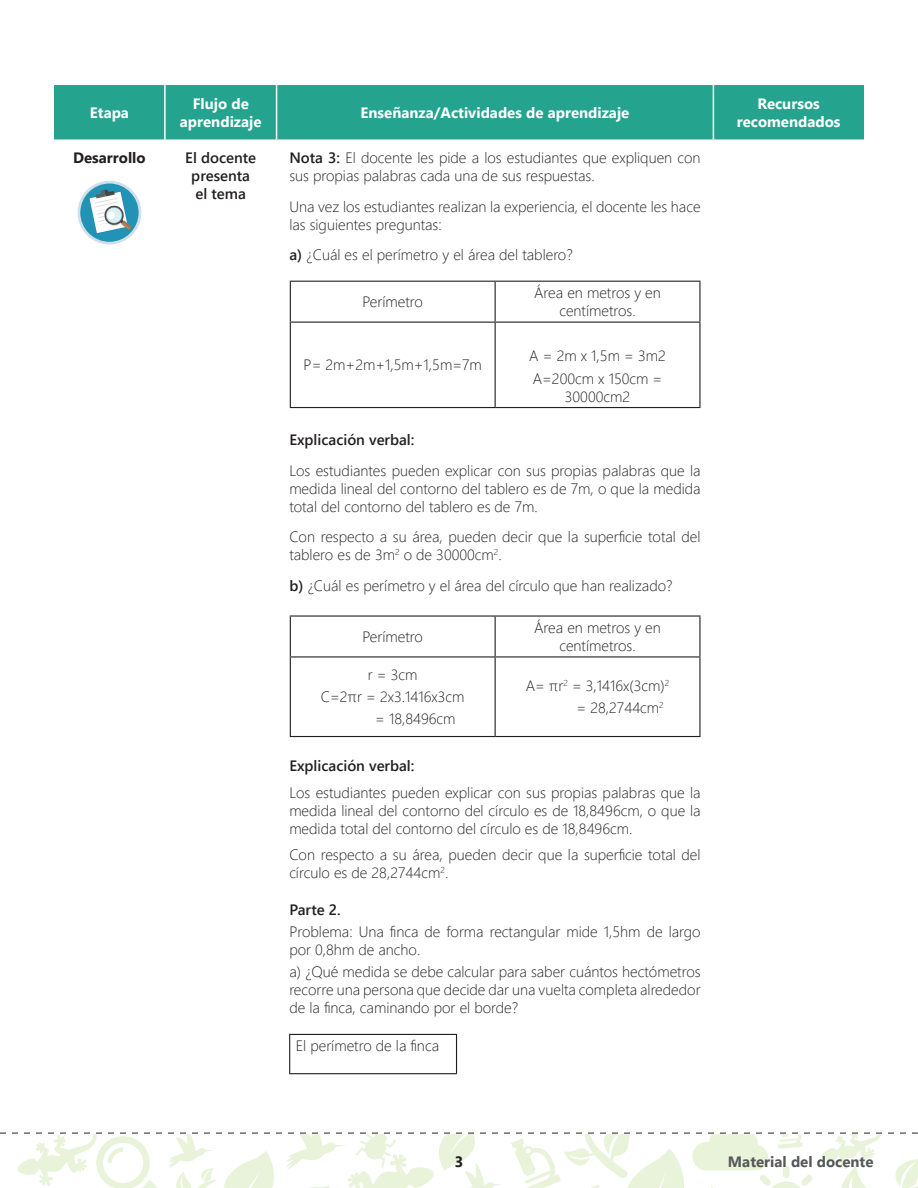
<style>
.page{position:relative;width:918px;height:1188px;background:#fff}
.page>*{position:absolute;margin:0;border:0;box-sizing:border-box;transform-origin:0 0}
.Tex_gen{font:300 15px/18px "Segoe UI";color:#231f20}
.Tex_gen-2{font:700 15px/18px "Segoe UI";color:#fff;text-align:center}
.Tex_gen-3{font:600 15px/18px "Segoe UI";color:#231f20;text-align:center}
.t1{font:700 15px "Segoe UI";color:#57585a}
.Tex_gen-4{font:700 15px "Segoe UI";color:#231f20}
.s1{font-weight:600}
</style>
<div class="page">
<svg style="left:0;top:1132px;width:918px;height:56px"></svg>
<div style="left:54px;top:85px;width:810px;height:54px;background:#24a38f"></div>
<hr style="left:164px;top:85px;width:2px;height:54px;background:#fff">
<hr style="left:276px;top:85px;width:1px;height:54px;background:#fff">
<hr style="left:713px;top:85px;width:1px;height:54px;background:#fff">
<svg style="left:78px;top:181px;width:63px;height:64px"></svg>
<div style="left:80px;top:184px;width:59px;height:58px;background:#2293b4;border-radius:50%"></div>
<svg style="left:90px;top:189px;width:42px;height:45px"></svg>
<hr style="left:290px;top:281px;width:205px;height:1px;background:#231f20">
<hr style="left:290px;top:282px;width:1px;height:40px;background:#231f20">
<hr style="left:495px;top:281px;width:206px;height:1px;background:#231f20">
<hr style="left:495px;top:282px;width:1px;height:40px;background:#231f20">
<hr style="left:699px;top:282px;width:2px;height:40px;background:#231f20">
<hr style="left:290px;top:322px;width:205px;height:1px;background:#231f20">
<hr style="left:290px;top:323px;width:1px;height:84px;background:#231f20">
<hr style="left:495px;top:322px;width:206px;height:1px;background:#231f20">
<hr style="left:495px;top:323px;width:1px;height:84px;background:#231f20">
<hr style="left:699px;top:323px;width:2px;height:84px;background:#231f20">
<hr style="left:290px;top:407px;width:205px;height:1px;background:#231f20">
<hr style="left:495px;top:407px;width:206px;height:1px;background:#231f20">
<hr style="left:290px;top:615px;width:205px;height:2px;background:#231f20">
<hr style="left:290px;top:617px;width:1px;height:39px;background:#231f20">
<hr style="left:495px;top:615px;width:206px;height:2px;background:#231f20">
<hr style="left:495px;top:617px;width:1px;height:39px;background:#231f20">
<hr style="left:699px;top:617px;width:2px;height:39px;background:#231f20">
<hr style="left:290px;top:656px;width:205px;height:2px;background:#231f20">
<hr style="left:290px;top:658px;width:1px;height:78px;background:#231f20">
<hr style="left:495px;top:656px;width:206px;height:2px;background:#231f20">
<hr style="left:495px;top:658px;width:1px;height:78px;background:#231f20">
<hr style="left:699px;top:658px;width:2px;height:78px;background:#231f20">
<hr style="left:290px;top:736px;width:205px;height:1px;background:#231f20">
<hr style="left:495px;top:736px;width:206px;height:1px;background:#231f20">
<hr style="left:289px;top:1034px;width:168px;height:1px;background:#231f20">
<hr style="left:289px;top:1035px;width:1px;height:38px;background:#231f20">
<hr style="left:456px;top:1035px;width:1px;height:38px;background:#231f20">
<hr style="left:289px;top:1073px;width:168px;height:1px;background:#231f20">
<p class="Tex_gen-2" style="left:90px;top:103px;width:41px">Etapa</p>
<p class="Tex_gen-2" style="left:180px;top:94px;width:83px">Flujo de aprendizaje</p>
<p class="Tex_gen-2" style="left:361px;top:103px;width:270px">Enseñanza/Actividades de aprendizaje</p>
<p class="Tex_gen-2" style="left:737px;top:94px;width:105px">Recursos recomendados</p>
<p class="Tex_gen-4" style="left:73px;top:145px;width:74px">Desarrollo</p>
<p class="Tex_gen-3" style="left:185px;top:148px;width:72px">El docente presenta el tema</p>
<p class="Tex_gen" style="left:289px;top:148px;width:413px"><span class="s1">Nota 3:</span> El docente les pide a los estudiantes que expliquen con sus propias palabras cada una de sus respuestas.</p>
<p class="Tex_gen" style="left:289px;top:197px;width:413px">Una vez los estudiantes realizan la experiencia, el docente les hace las siguientes preguntas:</p>
<p class="Tex_gen" style="left:289px;top:245px;width:285px"><span class="s1">a)</span> ¿Cuál es el perímetro y el área del tablero?</p>
<p class="Tex_gen" style="left:363px;top:292px;width:62px">Perímetro</p>
<p class="Tex_gen" style="left:534px;top:283px;width:128px;text-align:center">Área en metros y en centímetros.</p>
<p class="Tex_gen" style="left:304px;top:355px;width:180px">P= 2m+2m+1,5m+1,5m=7m</p>
<p class="Tex_gen" style="left:529px;top:346px;width:138px">A = 2m x 1,5m = 3m2</p>
<p class="Tex_gen" style="left:533px;top:369px;width:131px;text-align:center">A=200cm x 150cm =<br>30000cm2</p>
<p class="Tex_gen-3" style="left:289px;top:430px;width:127px">Explicación verbal:</p>
<p class="Tex_gen" style="left:289px;top:461px;width:413px;text-align:justify">Los estudiantes pueden explicar con sus propias palabras que la medida lineal del contorno del tablero es de 7m, o que la medida total del contorno del tablero es de 7m.</p>
<p class="Tex_gen" style="left:289px;top:527px;width:413px">Con respecto a su área, pueden decir que la superficie total del tablero es de 3m<sup>2</sup> o de 30000cm<sup>2</sup>.</p>
<p class="Tex_gen" style="left:289px;top:576px;width:385px"><span class="s1">b)</span> ¿Cuál es perímetro y el área del círculo que han realizado?</p>
<p class="Tex_gen" style="left:363px;top:627px;width:62px">Perímetro</p>
<p class="Tex_gen" style="left:534px;top:618px;width:128px;text-align:center">Área en metros y en centímetros.</p>
<p class="Tex_gen" style="left:368px;top:665px;width:51px">r = 3cm</p>
<p class="Tex_gen" style="left:321px;top:687px;width:145px">C=2πr = 2x3.1416x3cm</p>
<p class="Tex_gen" style="left:375px;top:709px;width:82px">= 18,8496cm</p>
<p class="Tex_gen" style="left:526px;top:676px;width:145px">A= πr<sup>2</sup> = 3,1416x(3cm)<sup>2</sup></p>
<p class="Tex_gen" style="left:577px;top:698px;width:89px">= 28,2744cm<sup>2</sup></p>
<p class="Tex_gen-3" style="left:289px;top:757px;width:127px">Explicación verbal:</p>
<p class="Tex_gen" style="left:289px;top:783px;width:413px;text-align:justify">Los estudiantes pueden explicar con sus propias palabras que la medida lineal del contorno del círculo es de 18,8496cm, o que la medida total del contorno del círculo es de 18,8496cm.</p>
<p class="Tex_gen" style="left:289px;top:845px;width:413px">Con respecto a su área, pueden decir que la superficie total del círculo es de 28,2744cm<sup>2</sup>.</p>
<p class="Tex_gen-3" style="left:289px;top:900px;width:53px">Parte 2.</p>
<p class="Tex_gen" style="left:289px;top:922px;width:413px">Problema: Una finca de forma rectangular mide 1,5hm de largo por 0,8hm de ancho.</p>
<p class="Tex_gen" style="left:289px;top:962px;width:413px;text-align:justify">a) ¿Qué medida se debe calcular para saber cuántos hectómetros recorre una persona que decide dar una vuelta completa alrededor de la finca, caminando por el borde?</p>
<p class="Tex_gen" style="left:296px;top:1036px;width:145px">El perímetro de la finca</p>
<p class="Tex_gen-4" style="left:455px;top:1150px;width:10px">3</p>
<p class="t1" style="left:728px;top:1149px;width:147px">Material del docente</p>
</div>
